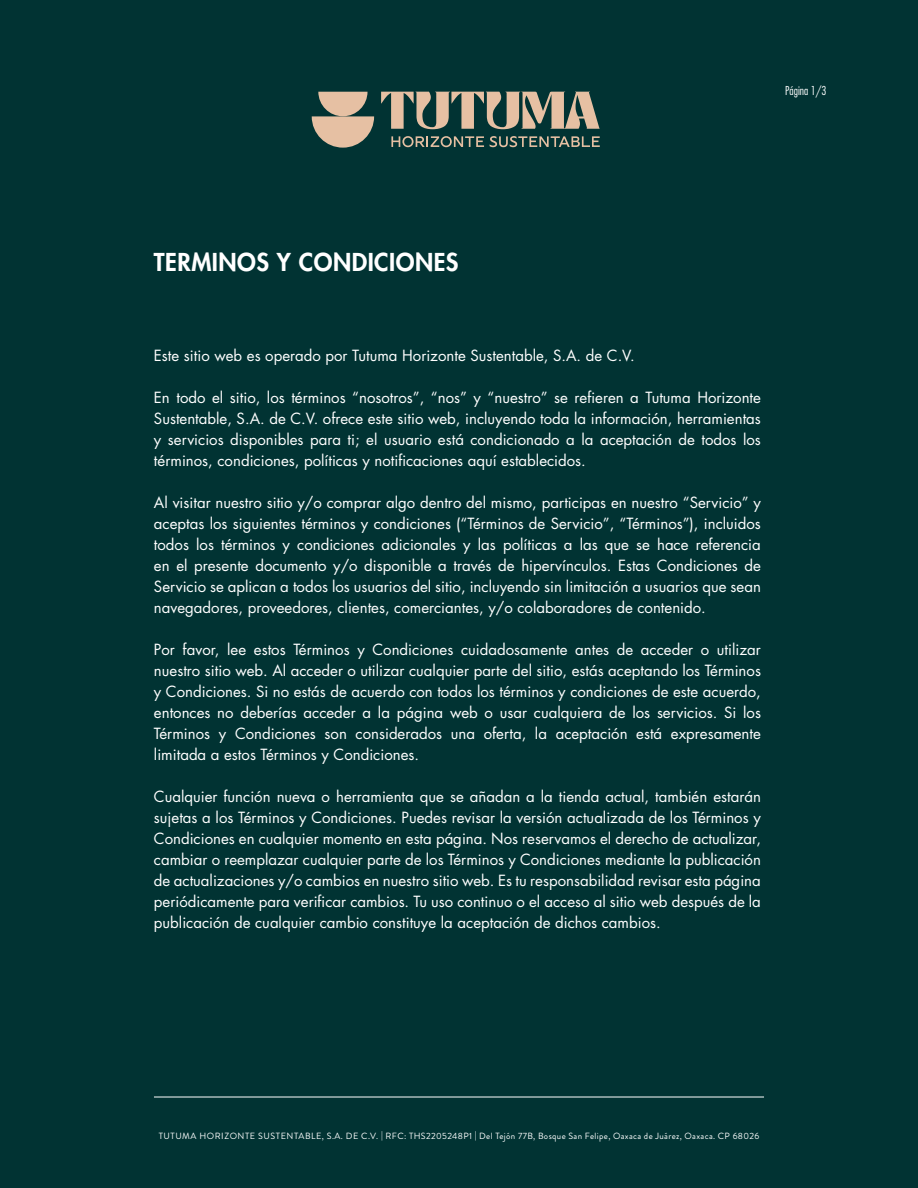
<style>
.page{position:relative;width:918px;height:1188px;background:#013333}
.page>*{position:absolute;margin:0;border:0;box-sizing:border-box;transform-origin:0 0}
.t1{font:800 24px "Futura Std";letter-spacing:.02em;color:#fff}
.t2{font:15px/21px "Futura Std";color:#fff;text-align:justify}
.t3{font:300 condensed 12px "Futura Std";color:#fff}
.t4{font:9px "Brandon Grotesque";letter-spacing:.04em;color:#fff}
</style>
<div class="page">
<svg style="left:381px;top:92px;width:219px;height:37px"></svg>
<svg style="left:391px;top:136px;width:93px;height:11px"></svg>
<svg style="left:490px;top:136px;width:110px;height:11px"></svg>
<svg style="left:312px;top:92px;width:62px;height:56px"></svg>
<hr style="left:154px;top:1097px;width:610px;height:1px;background:#fff">
<p class="t3" style="left:785px;top:83px;width:43px">Página 1/3</p>
<p class="t1" style="left:154px;top:247px;width:306px">TERMINOS Y CONDICIONES</p>
<p class="t2" style="left:154px;top:345px;width:482px">Este sitio web es operado por Tutuma Horizonte Sustentable, S.A. de C.V.</p>
<p class="t2" style="left:154px;top:387px;width:609px">En todo el sitio, los términos “nosotros”, “nos” y “nuestro” se refieren a Tutuma Horizonte Sustentable, S.A. de C.V. ofrece este sitio web, incluyendo toda la información, herramientas y servicios disponibles para ti; el usuario está condicionado a la aceptación de todos los términos, condiciones, políticas y notificaciones aquí establecidos.</p>
<p class="t2" style="left:154px;top:492px;width:609px">Al visitar nuestro sitio y/o comprar algo dentro del mismo, participas en nuestro “Servicio” y aceptas los siguientes términos y condiciones (“Términos de Servicio”, “Términos”), incluidos todos los términos y condiciones adicionales y las políticas a las que se hace referencia en el presente documento y/o disponible a través de hipervínculos. Estas Condiciones de Servicio se aplican a todos los usuarios del sitio, incluyendo sin limitación a usuarios que sean navegadores, proveedores, clientes, comerciantes, y/o colaboradores de contenido.</p>
<p class="t2" style="left:154px;top:639px;width:609px">Por favor, lee estos Términos y Condiciones cuidadosamente antes de acceder o utilizar nuestro sitio web. Al acceder o utilizar cualquier parte del sitio, estás aceptando los Términos y Condiciones. Si no estás de acuerdo con todos los términos y condiciones de este acuerdo, entonces no deberías acceder a la página web o usar cualquiera de los servicios. Si los Términos y Condiciones son considerados una oferta, la aceptación está expresamente limitada a estos Términos y Condiciones.</p>
<p class="t2" style="left:154px;top:786px;width:609px">Cualquier función nueva o herramienta que se añadan a la tienda actual, también estarán sujetas a los Términos y Condiciones. Puedes revisar la versión actualizada de los Términos y Condiciones en cualquier momento en esta página. Nos reservamos el derecho de actualizar, cambiar o reemplazar cualquier parte de los Términos y Condiciones mediante la publicación de actualizaciones y/o cambios en nuestro sitio web. Es tu responsabilidad revisar esta página periódicamente para verificar cambios. Tu uso continuo o el acceso al sitio web después de la publicación de cualquier cambio constituye la aceptación de dichos cambios.</p>
<p class="t4" style="left:159px;top:1130px;width:602px">TUTUMA HORIZONTE SUSTENTABLE, S.A. DE C.V. | RFC: THS2205248P1 | Del Tejón 77B, Bosque San Felipe, Oaxaca de Juárez, Oaxaca. CP 68026</p>
</div>
